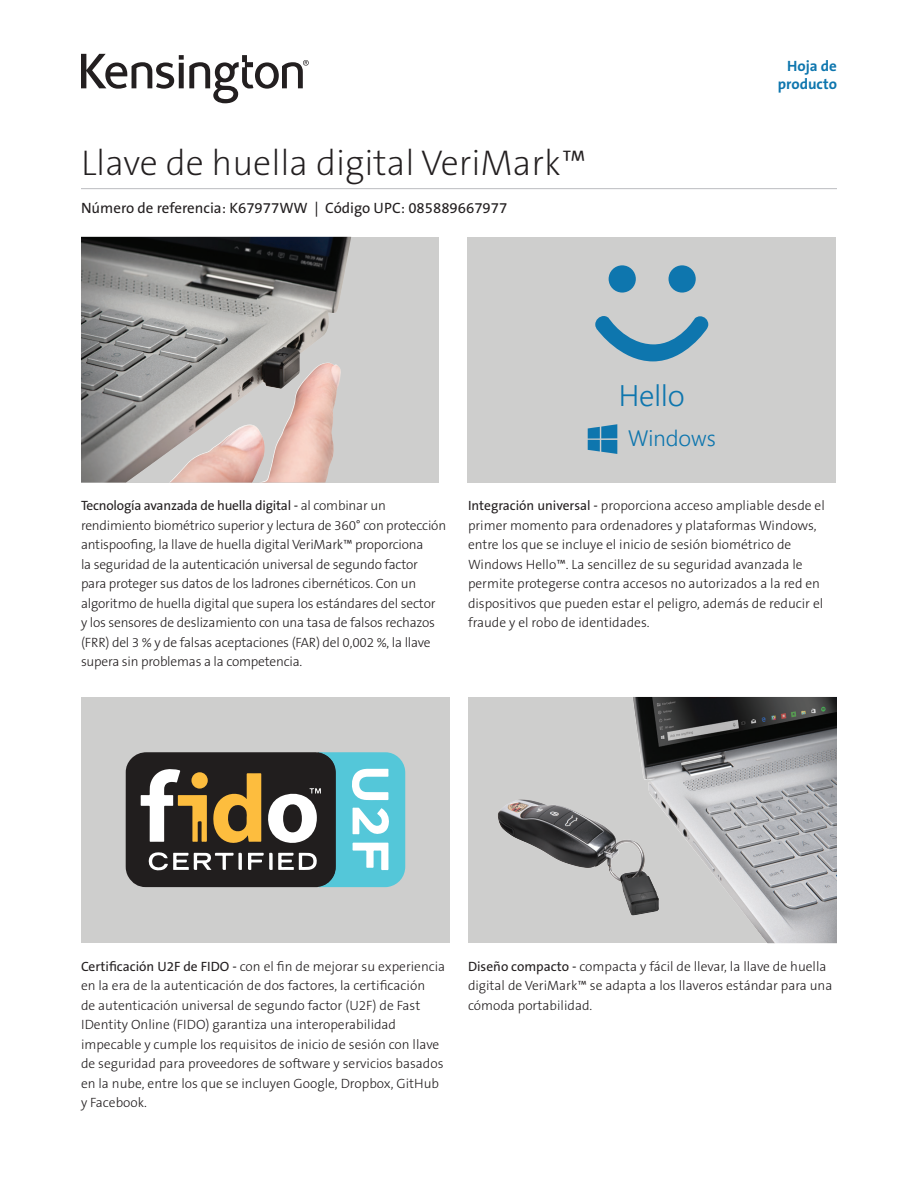
<style>
.page{position:relative;width:918px;height:1188px;background:#fff}
.page>*{position:absolute;margin:0;border:0;box-sizing:border-box;transform-origin:0 0}
.Main_Header{font:36px "The Sans KENSINGTON2 XL";color:#231f20}
.Headline{font:300 29.7px "Segoe UI";color:#0e76ae}
.Headline-2{font:300 22.2px "Segoe UI";color:#0e76ae}
.Part_No__UPC{font:15px "The Sans KENSINGTON5 Rg";color:#231f20}
.Part_No__UPC-2{font:15px "The Sans KENSINGTON7 Bd";color:#0e76ae}
.Body{font:13.5px/19.5px "The Sans KENSINGTON3 Li";color:#231f20}
.s1{font-family:"The Sans KENSINGTON5 Rg"}
</style>
<div class="page">
<hr style="left:81px;top:188px;width:756px;height:1px;background:#bcbdc0">
<svg style="left:81px;top:54px;width:228px;height:49px"></svg>
<div style="left:81px;top:237px;width:357px;height:246px;background:#cececd"></div>
<img style="left:81px;top:237px;width:270px;height:246px">
<div style="left:467px;top:237px;width:369px;height:246px;background:#cececd"></div>
<div style="left:468px;top:697px;width:369px;height:246px;background:#cececd"></div>
<div style="left:81px;top:697px;width:369px;height:246px;background:#cececd"></div>
<svg style="left:126px;top:752px;width:279px;height:135px;background:#5d6d68"></svg>
<div style="left:669px;top:265px;width:27px;height:28px;background:#0e76ae;border-radius:50%"></div>
<div style="left:609px;top:265px;width:27px;height:28px;background:#0e76ae;border-radius:50%"></div>
<svg style="left:595px;top:316px;width:113px;height:45px"></svg>
<svg style="left:588px;top:424px;width:29px;height:30px"></svg>
<img style="left:498px;top:697px;width:339px;height:246px">
<p class="Main_Header" style="left:81px;top:143px;width:507px">Llave de huella digital VeriMark™</p>
<p class="Part_No__UPC" style="left:81px;top:200px;width:428px">Número de referencia: K67977WW | Código UPC: 085889667977</p>
<p class="Part_No__UPC-2" style="left:787px;top:57px;width:51px">Hoja de</p>
<p class="Part_No__UPC-2" style="left:778px;top:75px;width:61px">producto</p>
<p class="Headline" style="left:619px;top:367px;width:68px">Hello</p>
<p class="Headline-2" style="left:628px;top:417px;width:89px">Windows</p>
<p class="Body" style="left:81px;top:496px;width:367px"><span class="s1">Tecnología avanzada de huella digital -</span> al combinar un rendimiento biométrico superior y lectura de 360° con protección antispoofing, la llave de huella digital VeriMark™ proporciona<br>la seguridad de la autenticación universal de segundo factor para proteger sus datos de los ladrones cibernéticos. Con un algoritmo de huella digital que supera los estándares del sector<br>y los sensores de deslizamiento con una tasa de falsos rechazos (FRR) del 3 % y de falsas aceptaciones (FAR) del 0,002 %, la llave supera sin problemas a la competencia.</p>
<p class="Body" style="left:468px;top:496px;width:358px"><span class="s1">Integración universal -</span> proporciona acceso ampliable desde el primer momento para ordenadores y plataformas Windows, entre los que se incluye el inicio de sesión biométrico de Windows Hello™. La sencillez de su seguridad avanzada le permite protegerse contra accesos no autorizados a la red en dispositivos que pueden estar el peligro, además de reducir el fraude y el robo de identidades.</p>
<p class="Body" style="left:81px;top:957px;width:366px"><span class="s1">Certificación U2F de FIDO -</span> con el fin de mejorar su experiencia en la era de la autenticación de dos factores, la certificación<br>de autenticación universal de segundo factor (U2F) de Fast IDentity Online (FIDO) garantiza una interoperabilidad impecable y cumple los requisitos de inicio de sesión con llave de seguridad para proveedores de software y servicios basados en la nube, entre los que se incluyen Google, Dropbox, GitHub y Facebook.</p>
<p class="Body" style="left:468px;top:957px;width:366px"><span class="s1">Diseño compacto -</span> compacta y fácil de llevar, la llave de huella digital de VeriMark™ se adapta a los llaveros estándar para una cómoda portabilidad.</p>
</div>
